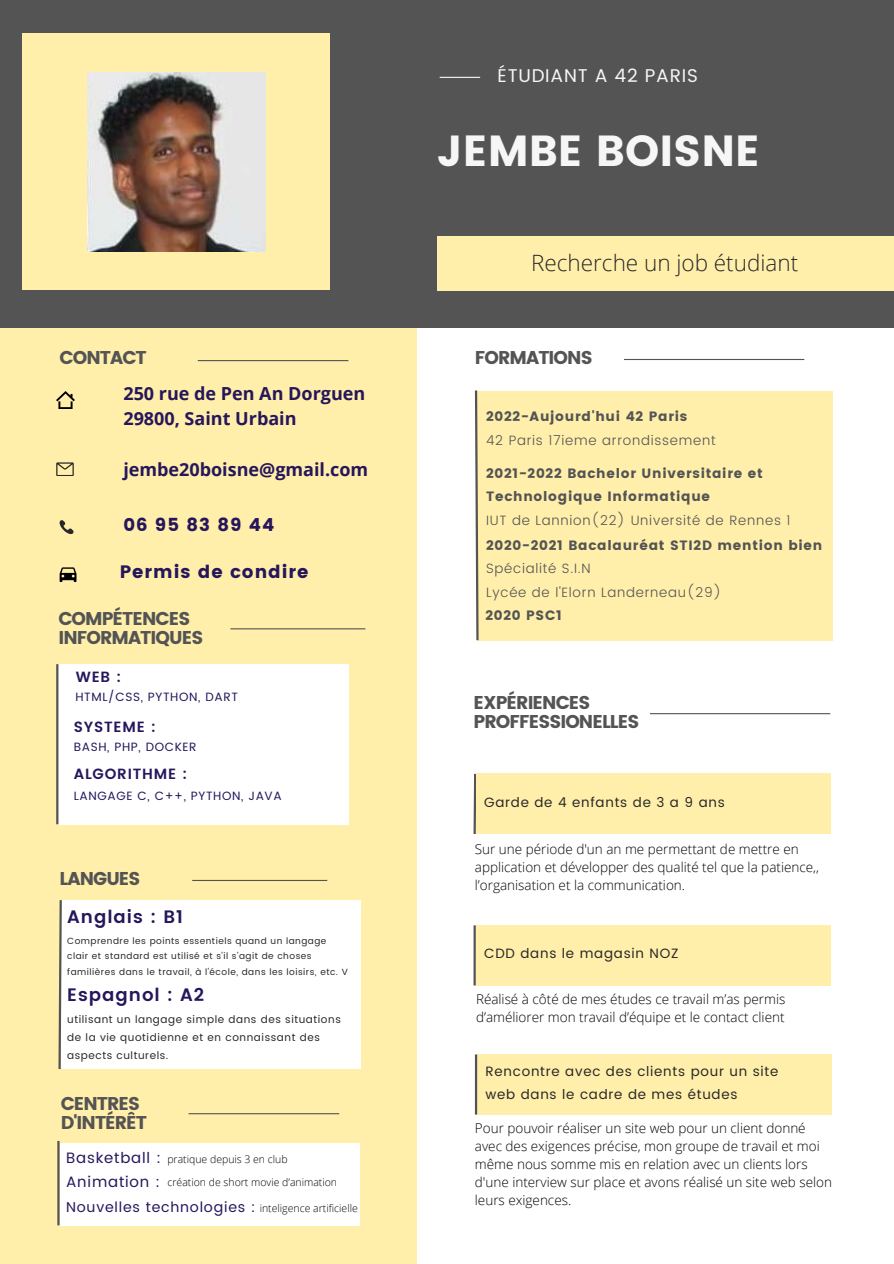
<style>
.page{position:relative;width:894px;height:1264px;background:#fff}
.page>*{position:absolute;margin:0;border:0;box-sizing:border-box;transform-origin:0 0}
.t1{font:43.35px "Poppins";color:#f6f6f6}
.t2{font:300 22.5px "Open Sans";color:#292828}
.t3{font:18.45px/19.2px "Poppins";letter-spacing:-.05em;color:#545454}
.t4{font:18.45px "Poppins";letter-spacing:.04em;color:#f6f6f6}
.t5{font:700 18px/24.8px "Open Sans";color:#26165b}
.t6{font:18px "Poppins";letter-spacing:.055em;color:#26165b}
.t7{font:600 18px "Poppins";letter-spacing:.055em;color:#26165b}
.t8{font:15px "Poppins";letter-spacing:.055em;color:#26165b}
.t9{font:600 14.85px "Poppins";letter-spacing:.055em;color:#26165b}
.t10{font:14.25px "Poppins";letter-spacing:.055em;color:#26165b}
.t11{font:300 13.5px/18px "Open Sans";color:#000}
.t12{font:13.5px/23.7px "Poppins";letter-spacing:.055em;color:#545454}
.t13{font:300 13.5px "Poppins";letter-spacing:.055em;color:#545454}
.t14{font:13.5px/23.7px "Poppins";letter-spacing:.055em;color:#292828}
.t15{font:12px "Poppins";letter-spacing:.055em;color:#26165b}
.t16{font:10.5px/18.5px "Poppins";letter-spacing:.055em;color:#292828}
.t17{font:300 10.5px "Open Sans";color:#000}
.t18{font:9px/15.8px "Poppins";letter-spacing:.055em;color:#292828}
</style>
<div class="page">
<div style="left:0;top:0;width:893px;height:327px;background:#545454"></div>
<div style="left:437px;top:236px;width:456px;height:54px;background:#ffefab"></div>
<div style="left:477px;top:391px;width:355px;height:249px;background:#ffefab"></div>
<div style="left:0;top:328px;width:417px;height:935px;background:#ffefab"></div>
<div style="left:61px;top:1142px;width:299px;height:83px;background:#fff"></div>
<div style="left:58px;top:664px;width:291px;height:160px;background:#fff"></div>
<svg style="left:56px;top:462px;width:18px;height:14px"></svg>
<svg style="left:59px;top:520px;width:15px;height:15px"></svg>
<hr style="left:624px;top:359px;width:180px;height:1px;background:#545454">
<svg style="left:474px;top:390px;width:5px;height:251px"></svg>
<svg style="left:473px;top:773px;width:3px;height:61px"></svg>
<hr style="left:56px;top:664px;width:2px;height:160px;background:#545454">
<hr style="left:439px;top:77px;width:41px;height:1px;background:#f6f6f6">
<hr style="left:198px;top:360px;width:150px;height:1px;background:#545454">
<hr style="left:230px;top:628px;width:135px;height:1px;background:#545454">
<hr style="left:188px;top:1113px;width:151px;height:1px;background:#545454">
<hr style="left:649px;top:713px;width:181px;height:1px;background:#545454">
<img style="left:56px;top:392px;width:18px;height:17px">
<div style="left:61px;top:900px;width:299px;height:169px;background:#fff"></div>
<div style="left:476px;top:773px;width:354px;height:61px;background:#ffefab"></div>
<hr style="left:192px;top:879px;width:135px;height:2px;background:#545454">
<svg style="left:58px;top:900px;width:4px;height:169px"></svg>
<hr style="left:57px;top:1140px;width:3px;height:85px;background:#545454">
<div style="left:23px;top:34px;width:307px;height:256px;background:#ffefab"></div>
<svg style="left:60px;top:567px;width:16px;height:15px"></svg>
<div style="left:475px;top:925px;width:355px;height:60px;background:#ffefab"></div>
<div style="left:477px;top:1054px;width:354px;height:60px;background:#ffefab"></div>
<hr style="left:473px;top:925px;width:2px;height:60px;background:#545454">
<hr style="left:475px;top:1054px;width:2px;height:60px;background:#545454">
<img style="left:87px;top:73px;width:178px;height:178px">
<h3 class="t3" style="left:60px;top:348px;width:89px">CONTACT</h3>
<h6 class="t5" style="left:123px;top:381px;width:243px">250 rue de Pen An Dorguen<br>29800, Saint Urbain</h6>
<p class="t5" style="left:123px;top:456px;width:246px">jembe20boisne@gmail.com</p>
<p class="t6" style="left:123px;top:514px;width:152px">06 95 83 89 44</p>
<p class="t6" style="left:120px;top:561px;width:190px">Permis de condire</p>
<h4 class="t3" style="left:58px;top:609px;width:146px">COMPÉTENCES<br>INFORMATIQUES</h4>
<h3 class="t9" style="left:76px;top:668px;width:47px">WEB :</h3>
<p class="t9" style="left:74px;top:718px;width:83px">SYSTEME :</p>
<p class="t15" style="left:75px;top:690px;width:164px">HTML/CSS, PYTHON, DART</p>
<p class="t15" style="left:74px;top:739px;width:124px">BASH, PHP, DOCKER</p>
<h3 class="t9" style="left:74px;top:765px;width:115px">ALGORITHME :</h3>
<p class="t15" style="left:74px;top:788px;width:209px">LANGAGE C, C++, PYTHON, JAVA</p>
<p class="t3" style="left:60px;top:869px;width:82px">LANGUES</p>
<h5 class="t7" style="left:67px;top:906px;width:117px">Anglais : B1</h5>
<p class="t18" style="left:67px;top:932px;width:282px">Comprendre les points essentiels quand un langage clair et standard est utilisé et s'il s'agit de choses familières dans le travail, à l'école, dans les loisirs, etc. V</p>
<p class="t7" style="left:67px;top:984px;width:138px">Espagnol : A2</p>
<h6 class="t16" style="left:67px;top:1009px;width:275px">utilisant un langage simple dans des situations de la vie quotidienne et en connaissant des aspects culturels.</h6>
<p class="t3" style="left:61px;top:1093px;width:88px">CENTRES<br>D'INTÉRÊT</p>
<p class="t8" style="left:66px;top:1149px;width:96px">Basketball :</p>
<p class="t8" style="left:66px;top:1172px;width:95px">Animation :</p>
<p class="t17" style="left:167px;top:1151px;width:122px">pratique depuis 3 en club</p>
<p class="t17" style="left:260px;top:1201px;width:100px">inteligence artificielle</p>
<p class="t17" style="left:167px;top:1174px;width:171px">création de short movie d’animation</p>
<p class="t10" style="left:66px;top:1198px;width:191px">Nouvelles technologies :</p>
<p class="t4" style="left:497px;top:65px;width:202px">ÉTUDIANT A 42 PARIS</p>
<h5 class="t1" style="left:437px;top:126px;width:324px">JEMBE BOISNE</h5>
<p class="t2" style="left:531px;top:247px;width:268px">Recherche un job étudiant</p>
<p class="t3" style="left:475px;top:348px;width:119px">FORMATIONS</p>
<p class="t12" style="left:486px;top:404px;width:203px">2022-Aujourd'hui 42 Paris</p>
<p class="t13" style="left:486px;top:432px;width:231px">42 Paris 17ieme arrondissement</p>
<p class="t12" style="left:486px;top:461px;width:278px">2021-2022 Bachelor Universitaire et<br>Technologique Informatique</p>
<p class="t13" style="left:486px;top:512px;width:306px">IUT de Lannion(22) Université de Rennes 1</p>
<p class="t12" style="left:486px;top:533px;width:337px">2020-2021 Bacalauréat STI2D mention bien</p>
<p class="t13" style="left:486px;top:560px;width:106px">Spécialité S.I.N</p>
<h3 class="t13" style="left:486px;top:584px;width:236px">Lycée de l'Elorn Landerneau(29)</h3>
<h3 class="t12" style="left:485px;top:604px;width:78px">2020 PSC1</h3>
<h6 class="t3" style="left:473px;top:693px;width:167px">EXPÉRIENCES<br>PROFFESSIONELLES</h6>
<p class="t14" style="left:484px;top:790px;width:242px">Garde de 4 enfants de 3 a 9 ans</p>
<p class="t11" style="left:474px;top:839px;width:345px">Sur une période d'un an me permettant de mettre en application et développer des qualité tel que la patience,, l’organisation et la communication.</p>
<p class="t14" style="left:484px;top:941px;width:196px">CDD dans le magasin NOZ</p>
<p class="t11" style="left:476px;top:989px;width:311px">Réalisé à côté de mes études ce travail m’as permis d’améliorer mon travail d’équipe et le contact client</p>
<p class="t14" style="left:485px;top:1058px;width:294px">Rencontre avec des clients pour un site web dans le cadre de mes études</p>
<h3 class="t11" style="left:475px;top:1118px;width:358px">Pour pouvoir réaliser un site web pour un client donné avec des exigences précise, mon groupe de travail et moi même nous somme mis en relation avec un clients lors d'une interview sur place et avons réalisé un site web selon leurs exigences.</h3>
</div>
